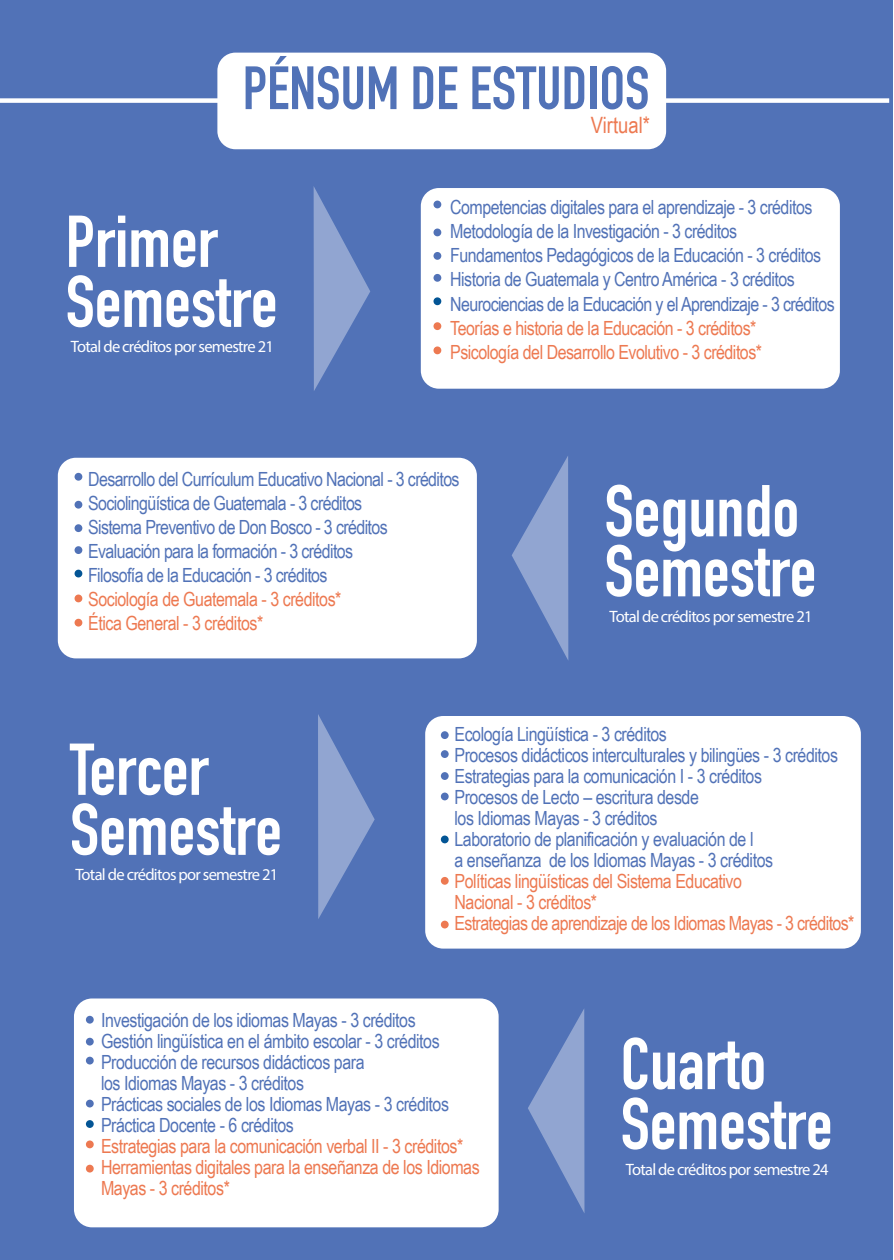
<style>
.page{position:relative;width:894px;height:1260px;background:#fff}
.page>*{position:absolute;margin:0;border:0;box-sizing:border-box;transform-origin:0 0}
.t1{font:700 72px/60px "DIN Condensed";color:#fff}
.t2{font:700 60px "DIN Condensed";color:#5172b7}
.t3{font:22.5px "Arial Narrow";color:#ed7951}
.t4{font:19.5px/21px "Arial Narrow";letter-spacing:-.025em;color:#5172b7}
.t5{font:19.5px/21px "Arial Narrow";letter-spacing:-.025em;color:#ed7951}
.t6{font:16.5px "Myriad Pro";letter-spacing:-.045em;color:#fff}
</style>
<div class="page">
<div style="left:0;top:0;width:891px;height:1258px;background:#5172b7"></div>
<div style="left:420px;top:188px;width:419px;height:200px;background:#fff;border-radius:18px"></div>
<div style="left:433px;top:200px;width:8px;height:8px;background:#5172b7;border-radius:50%"></div>
<div style="left:433px;top:228px;width:8px;height:8px;background:#5172b7;border-radius:50%"></div>
<div style="left:433px;top:252px;width:8px;height:8px;background:#5172b7;border-radius:50%"></div>
<div style="left:433px;top:274px;width:8px;height:8px;background:#5172b7;border-radius:50%"></div>
<div style="left:433px;top:297px;width:8px;height:8px;background:#035595;border-radius:50%"></div>
<div style="left:433px;top:322px;width:8px;height:8px;background:#ed7951;border-radius:50%"></div>
<div style="left:433px;top:346px;width:8px;height:8px;background:#ed7951;border-radius:50%"></div>
<svg style="left:313px;top:186px;width:57px;height:205px"></svg>
<div style="left:58px;top:457px;width:418px;height:201px;background:#fff;border-radius:18px"></div>
<svg style="left:512px;top:456px;width:56px;height:204px"></svg>
<div style="left:0;top:98px;width:888px;height:5px;background:#fff"></div>
<div style="left:217px;top:53px;width:449px;height:96px;background:#fff;border-radius:18px"></div>
<div style="left:425px;top:716px;width:435px;height:232px;background:#fff;border-radius:18px"></div>
<svg style="left:318px;top:714px;width:56px;height:205px"></svg>
<div style="left:74px;top:998px;width:424px;height:229px;background:#fff;border-radius:18px"></div>
<svg style="left:528px;top:1009px;width:56px;height:203px"></svg>
<div style="left:74px;top:473px;width:8px;height:7px;background:#5172b7;border-radius:50%"></div>
<div style="left:74px;top:500px;width:8px;height:8px;background:#5172b7;border-radius:50%"></div>
<div style="left:74px;top:524px;width:8px;height:8px;background:#5172b7;border-radius:50%"></div>
<div style="left:74px;top:546px;width:8px;height:8px;background:#5172b7;border-radius:50%"></div>
<div style="left:74px;top:569px;width:8px;height:8px;background:#035595;border-radius:50%"></div>
<div style="left:74px;top:594px;width:8px;height:8px;background:#ed7951;border-radius:50%"></div>
<div style="left:74px;top:618px;width:8px;height:8px;background:#ed7951;border-radius:50%"></div>
<div style="left:440px;top:731px;width:8px;height:8px;background:#5172b7;border-radius:50%"></div>
<div style="left:440px;top:750px;width:8px;height:7px;background:#5172b7;border-radius:50%"></div>
<div style="left:440px;top:772px;width:8px;height:7px;background:#5172b7;border-radius:50%"></div>
<div style="left:440px;top:792px;width:8px;height:8px;background:#5172b7;border-radius:50%"></div>
<div style="left:440px;top:835px;width:8px;height:8px;background:#035595;border-radius:50%"></div>
<svg style="left:440px;top:876px;width:8px;height:8px"></svg>
<div style="left:440px;top:920px;width:8px;height:8px;background:#ed7951;border-radius:50%"></div>
<div style="left:86px;top:1015px;width:8px;height:8px;background:#5172b7;border-radius:50%"></div>
<div style="left:86px;top:1037px;width:8px;height:8px;background:#5172b7;border-radius:50%"></div>
<div style="left:86px;top:1056px;width:8px;height:8px;background:#5172b7;border-radius:50%"></div>
<div style="left:86px;top:1099px;width:8px;height:8px;background:#5172b7;border-radius:50%"></div>
<svg style="left:86px;top:1119px;width:8px;height:8px"></svg>
<div style="left:86px;top:1140px;width:8px;height:8px;background:#ed7951;border-radius:50%"></div>
<div style="left:86px;top:1164px;width:8px;height:8px;background:#ed7951;border-radius:50%"></div>
<h2 class="t2" style="left:243px;top:48px;width:408px">PÉNSUM DE ESTUDIOS</h2>
<h1 class="t1" style="left:66px;top:211px;width:213px">Primer<br>Semestre</h1>
<p class="t6" style="left:71px;top:336px;width:204px">Total de créditos por semestre 21</p>
<p class="t3" style="left:590px;top:109px;width:61px">Virtual*</p>
<p class="t4" style="left:450px;top:195px;width:386px;line-height:24px">Competencias digitales para el aprendizaje - 3 créditos Metodología de la Investigación - 3 créditos<br>Fundamentos Pedagógicos de la Educación - 3 créditos Historia de Guatemala y Centro América - 3 créditos Neurociencias de la Educación y el Aprendizaje - 3 créditos</p>
<p class="t5" style="left:450px;top:315px;width:313px;line-height:24px">Teorías e historia de la Educación - 3 créditos*<br>Psicología del Desarrollo Evolutivo - 3 créditos*</p>
<p class="t4" style="left:88px;top:466px;width:373px;line-height:24px">Desarrollo del Currículum Educativo Nacional - 3 créditos Sociolingüística de Guatemala - 3 créditos<br>Sistema Preventivo de Don Bosco - 3 créditos Evaluación para la formación - 3 créditos<br>Filosofía de la Educación - 3 créditos</p>
<p class="t5" style="left:88px;top:586px;width:255px;line-height:24px">Sociología de Guatemala - 3 créditos*<br>Ética General - 3 créditos*</p>
<h1 class="t1" style="left:604px;top:480px;width:213px">Segundo<br>Semestre</h1>
<p class="t6" style="left:609px;top:606px;width:204px">Total de créditos por semestre 21</p>
<h1 class="t1" style="left:70px;top:739px;width:213px">Tercer<br>Semestre</h1>
<p class="t6" style="left:75px;top:864px;width:204px">Total de créditos por semestre 21</p>
<p class="t4" style="left:454px;top:723px;width:385px">Ecología Lingüística - 3 créditos<br>Procesos didácticos interculturales y bilingües - 3 créditos Estrategias para la comunicación I - 3 créditos<br>Procesos de Lecto – escritura desde<br>los Idiomas Mayas - 3 créditos<br>Laboratorio de planificación y evaluación de l<br>a enseñanza de los Idiomas Mayas - 3 créditos</p>
<p class="t5" style="left:454px;top:870px;width:401px">Políticas lingüísticas del Sistema Educativo<br>Nacional - 3 créditos*<br>Estrategias de aprendizaje de los Idiomas Mayas - 3 créditos*</p>
<p class="t4" style="left:101px;top:1009px;width:349px">Investigación de los idiomas Mayas - 3 créditos Gestión lingüística en el ámbito escolar - 3 créditos Producción de recursos didácticos para<br>los Idiomas Mayas - 3 créditos<br>Prácticas sociales de los Idiomas Mayas - 3 créditos Práctica Docente - 6 créditos</p>
<p class="t5" style="left:101px;top:1135px;width:380px">Estrategias para la comunicación verbal II - 3 créditos*<br>Herramientas digitales para la enseñanza de los Idiomas<br>Mayas - 3 créditos*</p>
<h1 class="t1" style="left:620px;top:1033px;width:213px">Cuarto<br>Semestre</h1>
<p class="t6" style="left:625px;top:1159px;width:204px">Total de créditos por semestre 24</p>
</div>
